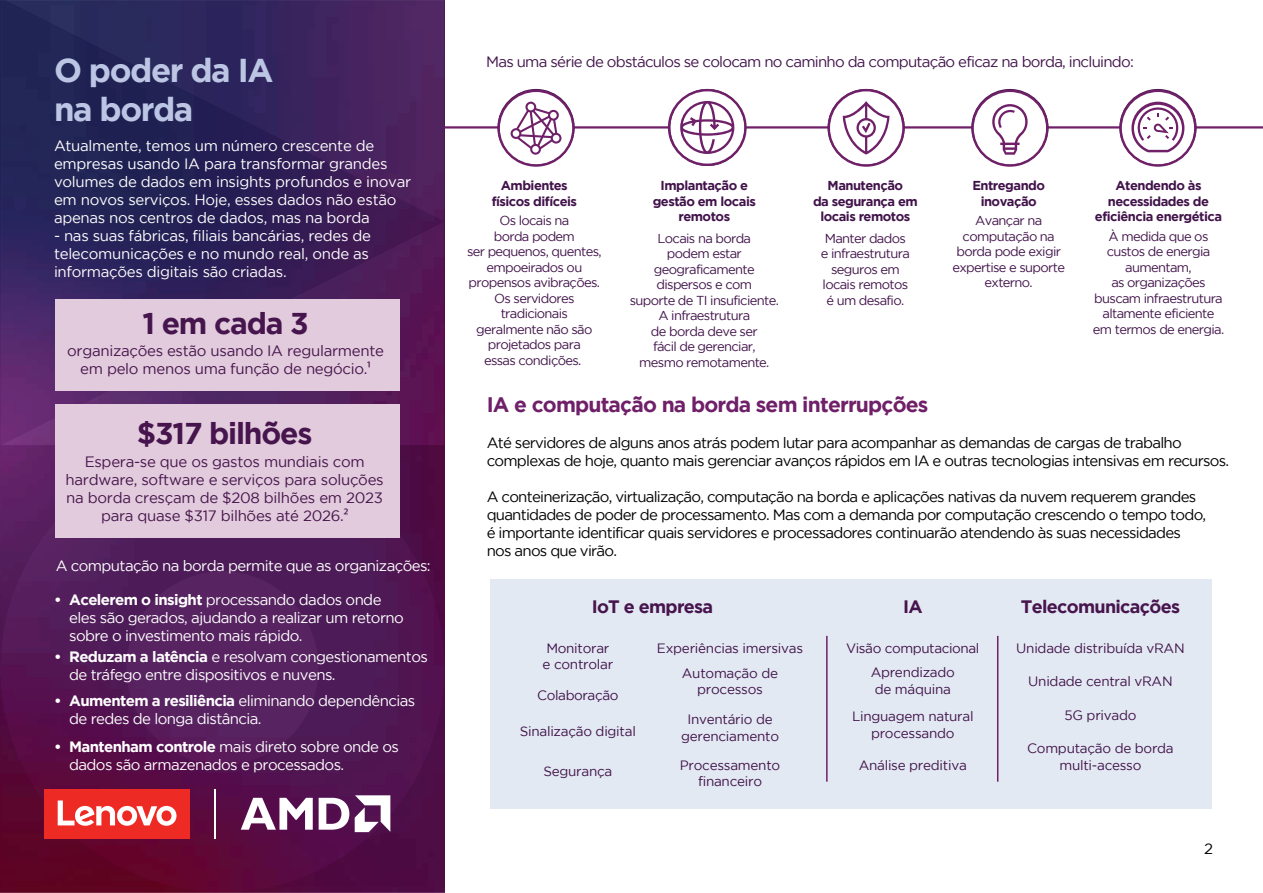
<style>
.page{position:relative;width:1263px;height:893px;background:#fff}
.page>*{position:absolute;margin:0;border:0;box-sizing:border-box;transform-origin:0 0}
.t1{font:700 33px/39.6px "Gotham";letter-spacing:-.045em;color:#bcc6e4}
.t2{font:700 30px "Gotham";letter-spacing:-.04em;color:#47154d}
.t3{font:700 21px "Gotham";letter-spacing:-.04em;color:#6f2068}
.t4{font:700 18px "Gotham";letter-spacing:-.04em;color:#47154d}
.t5{font:15px/18px "Gotham";letter-spacing:-.05em;color:#000001}
.t6{font:15px/18px "Gotham";letter-spacing:-.04em;color:#fff}
.t7{font:15px/18px "Gotham";letter-spacing:-.02em;color:#fff}
.t8{font:15px/18px "Gotham";letter-spacing:-.02em;color:#47154d;text-align:center}
.t9{font:15px "Gotham";letter-spacing:-.05em;color:#41134a}
.t10{font:13.5px/16.2px "Gotham";letter-spacing:-.02em;color:#41134a;text-align:center}
.t11{font:12.9px/15.5px "Gotham";letter-spacing:-.05em;color:#41134a;text-align:center}
.t12{font:700 12.9px/15.6px "Gotham";letter-spacing:-.04em;color:#41134a;text-align:center}
.s1{font-family:"Myriad Pro"}
.s2{font-weight:700}
</style>
<div class="page">
<img style="left:0;top:0;width:444px;height:893px">
<svg style="left:1px;top:892px;width:443px;height:1px"></svg>
<svg style="left:1px;top:445px;width:443px;height:447px;background:#53144f"></svg>
<div style="left:126px;top:571px;width:193px;height:194px;background:#572361;border-radius:50%"></div>
<svg style="left:1px;top:0;width:443px;height:445px;background:#37225a"></svg>
<div style="left:44px;top:789px;width:145px;height:50px;background:#ee2a25"></div>
<svg style="left:58px;top:800px;width:118px;height:26px"></svg>
<svg style="left:241px;top:798px;width:72px;height:32px"></svg>
<svg style="left:355px;top:795px;width:35px;height:37px"></svg>
<svg style="left:319px;top:798px;width:30px;height:32px"></svg>
<hr style="left:214px;top:789px;width:2px;height:50px;background:#fff">
<div style="left:55px;top:299px;width:344px;height:92px;background:#e1cbdc"></div>
<div style="left:55px;top:404px;width:344px;height:134px;background:#e1cbdc"></div>
<hr style="left:444px;top:126px;width:819px;height:3px;background:#6f2068">
<div style="left:490px;top:579px;width:721px;height:229px;background:#e2e9f2"></div>
<hr style="left:826px;top:636px;width:2px;height:146px;background:#6f2068">
<hr style="left:997px;top:636px;width:1px;height:146px;background:#6f2068">
<svg style="left:668px;top:89px;width:79px;height:77px"></svg>
<svg style="left:971px;top:90px;width:77px;height:77px"></svg>
<svg style="left:1119px;top:90px;width:77px;height:77px"></svg>
<svg style="left:497px;top:90px;width:78px;height:77px"></svg>
<svg style="left:828px;top:89px;width:77px;height:78px"></svg>
<h1 class="t1" style="left:54px;top:49px;width:221px">O poder da IA na borda</h1>
<p class="t7" style="left:54px;top:137px;width:359px">Atualmente, temos um número crescente de empresas usando IA para transformar grandes volumes de dados em insights profundos e inovar em novos serviços. Hoje, esses dados não estão apenas nos centros de dados, mas na borda</p>
<p class="t7" style="left:54px;top:227px;width:318px">- nas suas fábricas, filiais bancárias, redes de telecomunicações e no mundo real, onde as informações digitais são criadas.</p>
<h2 class="t2" style="left:142px;top:306px;width:168px">1 em cada 3</h2>
<p class="t8" style="left:67px;top:342px;width:318px">organizações estão usando IA regularmente em pelo menos uma função de negócio.<span class="s1">¹</span></p>
<h2 class="t2" style="left:137px;top:416px;width:177px">$317 bilhões</h2>
<p class="t8" style="left:66px;top:452px;width:320px">Espera-se que os gastos mundiais com hardware, software e serviços para soluções na borda cresçam de $208 bilhões em 2023 para quase $317 bilhões até 2026.<span class="s1">²</span></p>
<p class="t6" style="left:56px;top:557px;width:376px">A computação na borda permite que as organizações:</p>
<p class="t6" style="left:69px;top:590px;width:336px;text-indent:-15px"><span class="s2">• Acelerem o insight</span> processando dados onde eles são gerados, ajudando a realizar um retorno sobre o investimento mais rápido.</p>
<p class="t6" style="left:69px;top:648px;width:360px;text-indent:-15px"><span class="s2">• Reduzam a latência</span> e resolvam congestionamentos de tráfego entre dispositivos e nuvens.</p>
<p class="t6" style="left:69px;top:692px;width:348px;text-indent:-15px"><span class="s2">• Aumentem a resiliência</span> eliminando dependências de redes de longa distância.</p>
<p class="t6" style="left:69px;top:737px;width:331px;text-indent:-15px"><span class="s2">• Mantenham controle</span> mais direto sobre onde os dados são armazenados e processados.</p>
<p class="t9" style="left:486px;top:53px;width:649px">Mas uma série de obstáculos se colocam no caminho da computação eficaz na borda, incluindo:</p>
<p class="t12" style="left:492px;top:178px;width:87px">Ambientes físicos difíceis</p>
<p class="t11" style="left:467px;top:213px;width:136px">Os locais na<br>borda podem<br>ser pequenos, quentes, empoeirados ou propensos avibrações.<br>Os servidores tradicionais geralmente não são projetados para<br>essas condições.</p>
<p class="t12" style="left:653px;top:178px;width:105px">Implantação e gestão em locais remotos</p>
<p class="t11" style="left:630px;top:230px;width:151px">Locais na borda<br>podem estar geograficamente dispersos e com<br>suporte de TI insuficiente.<br>A infraestrutura<br>de borda deve ser<br>fácil de gerenciar, mesmo remotamente.</p>
<p class="t12" style="left:813px;top:178px;width:106px">Manutenção<br>da segurança em locais remotos</p>
<p class="t11" style="left:821px;top:230px;width:91px">Manter dados e infraestrutura seguros em locais remotos é um desafio.</p>
<p class="t12" style="left:972px;top:178px;width:74px">Entregando inovação</p>
<p class="t11" style="left:952px;top:213px;width:114px">Avançar na computação na borda pode exigir expertise e suporte externo.</p>
<p class="t12" style="left:1095px;top:178px;width:129px">Atendendo às necessidades de eficiência energética</p>
<p class="t11" style="left:1093px;top:228px;width:133px">À medida que os custos de energia aumentam,<br>as organizações buscam infraestrutura altamente eficiente em termos de energia.</p>
<h3 class="t3" style="left:487px;top:393px;width:443px">IA e computação na borda sem interrupções</h3>
<p class="t5" style="left:487px;top:434px;width:744px">Até servidores de alguns anos atrás podem lutar para acompanhar as demandas de cargas de trabalho complexas de hoje, quanto mais gerenciar avanços rápidos em IA e outras tecnologias intensivas em recursos.</p>
<p class="t5" style="left:487px;top:488px;width:721px">A conteinerização, virtualização, computação na borda e aplicações nativas da nuvem requerem grandes quantidades de poder de processamento. Mas com a demanda por computação crescendo o tempo todo, é importante identificar quais servidores e processadores continuarão atendendo às suas necessidades nos anos que virão.</p>
<h3 class="t4" style="left:592px;top:596px;width:123px">IoT e empresa</h3>
<p class="t10" style="left:543px;top:640px;width:72px;text-align:left">Monitorar e controlar</p>
<p class="t10" style="left:537px;top:687px;width:83px">Colaboração</p>
<p class="t10" style="left:520px;top:723px;width:118px">Sinalização digital</p>
<p class="t10" style="left:543px;top:763px;width:70px">Segurança</p>
<p class="t10" style="left:657px;top:635px;width:148px;line-height:25px">Experiências imersivas<br>Automação de</p>
<p class="t10" style="left:697px;top:681px;width:67px">processos</p>
<p class="t10" style="left:681px;top:711px;width:100px">Inventário de gerenciamento</p>
<p class="t10" style="left:680px;top:757px;width:102px">Processamento financeiro</p>
<h3 class="t4" style="left:903px;top:596px;width:21px">IA</h3>
<h3 class="t4" style="left:1021px;top:596px;width:161px">Telecomunicações</h3>
<p class="t10" style="left:846px;top:636px;width:135px;line-height:24.5px">Visão computacional<br>Aprendizado</p>
<p class="t10" style="left:852px;top:675px;width:123px;line-height:27.8px">de máquina<br>Linguagem natural</p>
<p class="t10" style="left:871px;top:725px;width:85px">processando</p>
<p class="t10" style="left:859px;top:757px;width:110px">Análise preditiva</p>
<p class="t10" style="left:1016px;top:640px;width:170px">Unidade distribuída vRAN</p>
<p class="t10" style="left:1028px;top:673px;width:146px">Unidade central vRAN</p>
<p class="t10" style="left:1064px;top:707px;width:73px">5G privado</p>
<p class="t10" style="left:1027px;top:740px;width:148px">Computação de borda multi-acesso</p>
<p class="t5" style="left:1204px;top:840px;width:10px">2</p>
</div>
